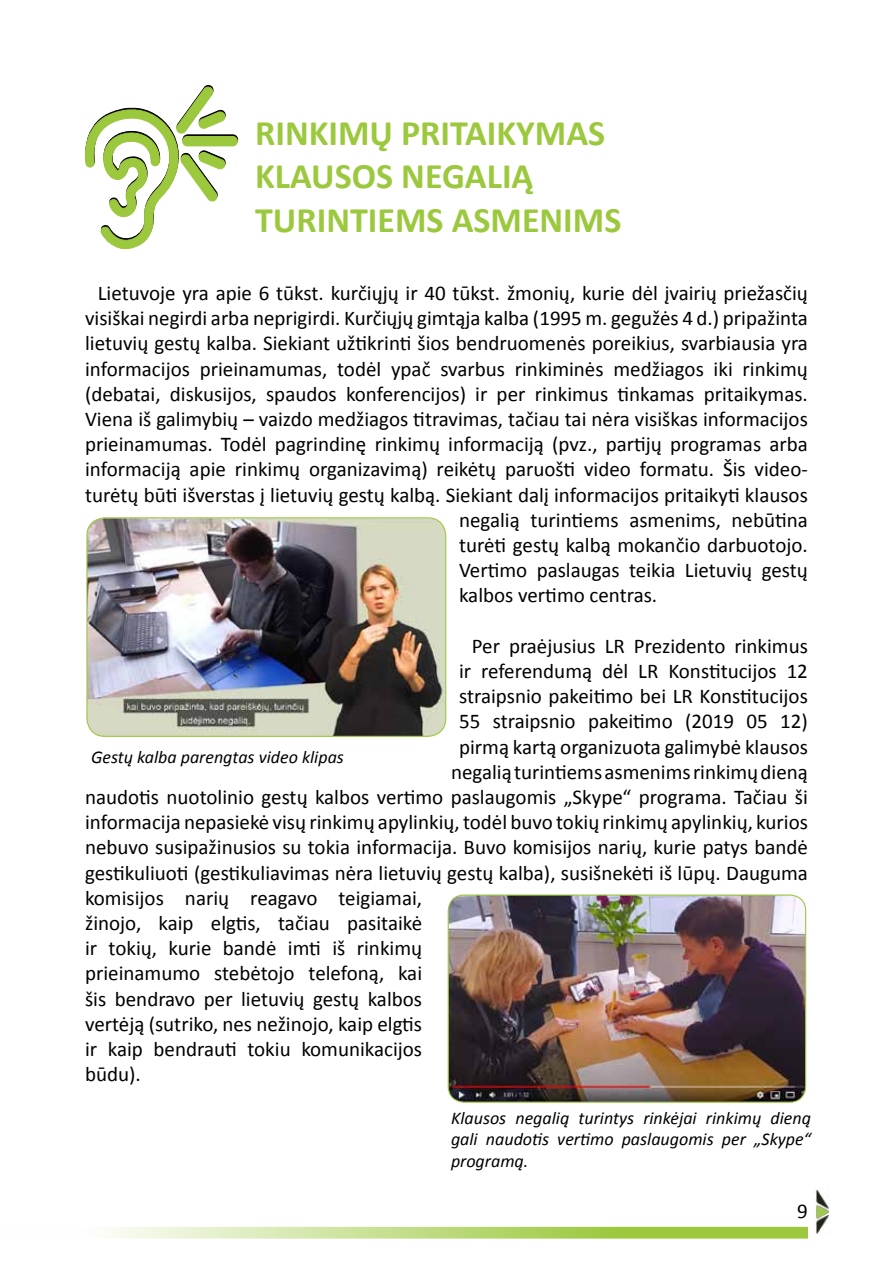
<style>
.page{position:relative;width:893px;height:1263px;background:#fff}
.page>*{position:absolute;margin:0;border:0;box-sizing:border-box;transform-origin:0 0}
.t1{font:700 36px "Calibri";color:#9cc83e}
.t2{font:21px "Calibri";color:#000}
.t3{font:italic 18px/21.6px "Calibri";color:#000;text-align:justify}
</style>
<div class="page">
<svg style="left:110px;top:1227px;width:698px;height:11px;background:#bdda80"></svg>
<img style="left:814px;top:1191px;width:15px;height:43px">
<img style="left:448px;top:895px;width:358px;height:207px">
<div style="left:448px;top:894px;width:358px;height:209px;border:1px solid #9cc83e;border-radius:16px"></div>
<div style="left:183px;top:135px;width:55px;height:9px;border:1px solid #000;border-radius:5px"></div>
<div style="left:183px;top:136px;width:54px;height:10px;background:#9cc83e;border-radius:5px"></div>
<div style="left:183px;top:136px;width:54px;height:10px;border:1px solid #9cc83e;border-radius:5px"></div>
<svg style="left:85px;top:85px;width:142px;height:164px"></svg>
<img style="left:88px;top:518px;width:358px;height:218px">
<div style="left:86px;top:517px;width:360px;height:220px;border:1px solid #9cc83e;border-radius:18px"></div>
<h1 class="t1" style="left:255px;top:110px;width:95px">RINKIMŲ</h1>
<h1 class="t1" style="left:401px;top:110px;width:35px">PRITAI</h1>
<h1 class="t1" style="left:497px;top:110px;width:62px">KYMAS</h1>
<h1 class="t1" style="left:255px;top:153px;width:40px">KLAUSOS</h1>
<h1 class="t1" style="left:401px;top:153px;width:20px">NEGALIĄ</h1>
<h1 class="t1" style="left:255px;top:197px;width:20px">TURINTIEMS</h1>
<h1 class="t1" style="left:452px;top:197px;width:23px">ASMENIMS</h1>
<p class="t2" style="left:98px;top:280px;width:712px">Lietuvoje yra apie 6 tūkst. kurčiųjų ir 40 tūkst. žmonių, kurie dėl įvairių priežasčių</p>
<p class="t2" style="left:85px;top:305px;width:724px">visiškai negirdi arba neprigirdi. Kurčiųjų gimtąja kalba (1995 m. gegužės 4 d.) pripažinta</p>
<p class="t2" style="left:85px;top:330px;width:724px">lietuvių gestų kalba. Siekiant užtikrinti šios bendruomenės poreikius, svarbiausia yra</p>
<p class="t2" style="left:85px;top:355px;width:724px">informacijos prieinamumas, todėl ypač svarbus rinkiminės medžiagos iki rinkimų</p>
<p class="t2" style="left:85px;top:380px;width:724px">(debatai, diskusijos, spaudos konferencijos) ir per rinkimus tinkamas pritaikymas.</p>
<p class="t2" style="left:85px;top:406px;width:724px">Viena iš galimybių – vaizdo medžiagos titravimas, tačiau tai nėra visiškas informacijos</p>
<p class="t2" style="left:85px;top:431px;width:724px">prieinamumas. Todėl pagrindinę rinkimų informaciją (pvz., partijų programas arba</p>
<p class="t2" style="left:85px;top:456px;width:724px">informaciją apie rinkimų organizavimą) reikėtų paruošti video formatu. Šis video-</p>
<p class="t2" style="left:85px;top:481px;width:724px">turėtų būti išverstas į lietuvių gestų kalbą. Siekiant dalį informacijos pritaikyti klausos</p>
<p class="t2" style="left:459px;top:506px;width:350px">negalią turintiems asmenims, nebūtina</p>
<p class="t2" style="left:459px;top:532px;width:350px">turėti gestų kalbą mokančio darbuotojo.</p>
<p class="t2" style="left:459px;top:557px;width:350px">Vertimo paslaugas teikia Lietuvių gestų</p>
<p class="t2" style="left:459px;top:582px;width:200px">kalbos vertimo centras.</p>
<p class="t2" style="left:472px;top:632px;width:338px">Per praėjusius LR Prezidento rinkimus</p>
<p class="t2" style="left:459px;top:658px;width:350px">ir referendumą dėl LR Konstitucijos 12</p>
<p class="t2" style="left:459px;top:683px;width:350px">straipsnio pakeitimo bei LR Konstitucijos</p>
<p class="t2" style="left:459px;top:708px;width:350px">55 straipsnio pakeitimo (2019 05 12)</p>
<p class="t2" style="left:459px;top:733px;width:350px">pirmą kartą organizuota galimybė klausos</p>
<p class="t2" style="left:451px;top:758px;width:358px">negalią turintiems asmenims rinkimų dieną</p>
<p class="t2" style="left:85px;top:784px;width:724px">naudotis nuotolinio gestų kalbos vertimo paslaugomis „Skype“ programa. Tačiau ši</p>
<p class="t2" style="left:85px;top:809px;width:724px">informacija nepasiekė visų rinkimų apylinkių, todėl buvo tokių rinkimų apylinkių, kurios</p>
<p class="t2" style="left:85px;top:834px;width:724px">nebuvo susipažinusios su tokia informacija. Buvo komisijos narių, kurie patys bandė</p>
<p class="t2" style="left:85px;top:859px;width:724px">gestikuliuoti (gestikuliavimas nėra lietuvių gestų kalba), susišnekėti iš lūpų. Dauguma</p>
<p class="t2" style="left:85px;top:884px;width:339px">komisijos narių reagavo teigiamai,</p>
<p class="t2" style="left:85px;top:910px;width:339px">žinojo, kaip elgtis, tačiau pasitaikė</p>
<p class="t2" style="left:85px;top:935px;width:339px">ir tokių, kurie bandė imti iš rinkimų</p>
<p class="t2" style="left:85px;top:960px;width:339px">prieinamumo stebėtojo telefoną, kai</p>
<p class="t2" style="left:85px;top:985px;width:339px">šis bendravo per lietuvių gestų kalbos</p>
<p class="t2" style="left:85px;top:1010px;width:339px">vertėją (sutriko, nes nežinojo, kaip elgtis</p>
<p class="t2" style="left:85px;top:1036px;width:339px">ir kaip bendrauti tokiu komunikacijos</p>
<p class="t2" style="left:85px;top:1061px;width:57px">būdu).</p>
<p class="t3" style="left:91px;top:746px;width:254px">Gestų kalba parengtas video klipas</p>
<p class="t3" style="left:451px;top:1106px;width:361px">Klausos negalią turintys rinkėjai rinkimų dieną gali naudotis vertimo paslaugomis per „Skype“ programą.</p>
<p class="t2" style="left:797px;top:1198px;width:12px">9</p>
</div>
